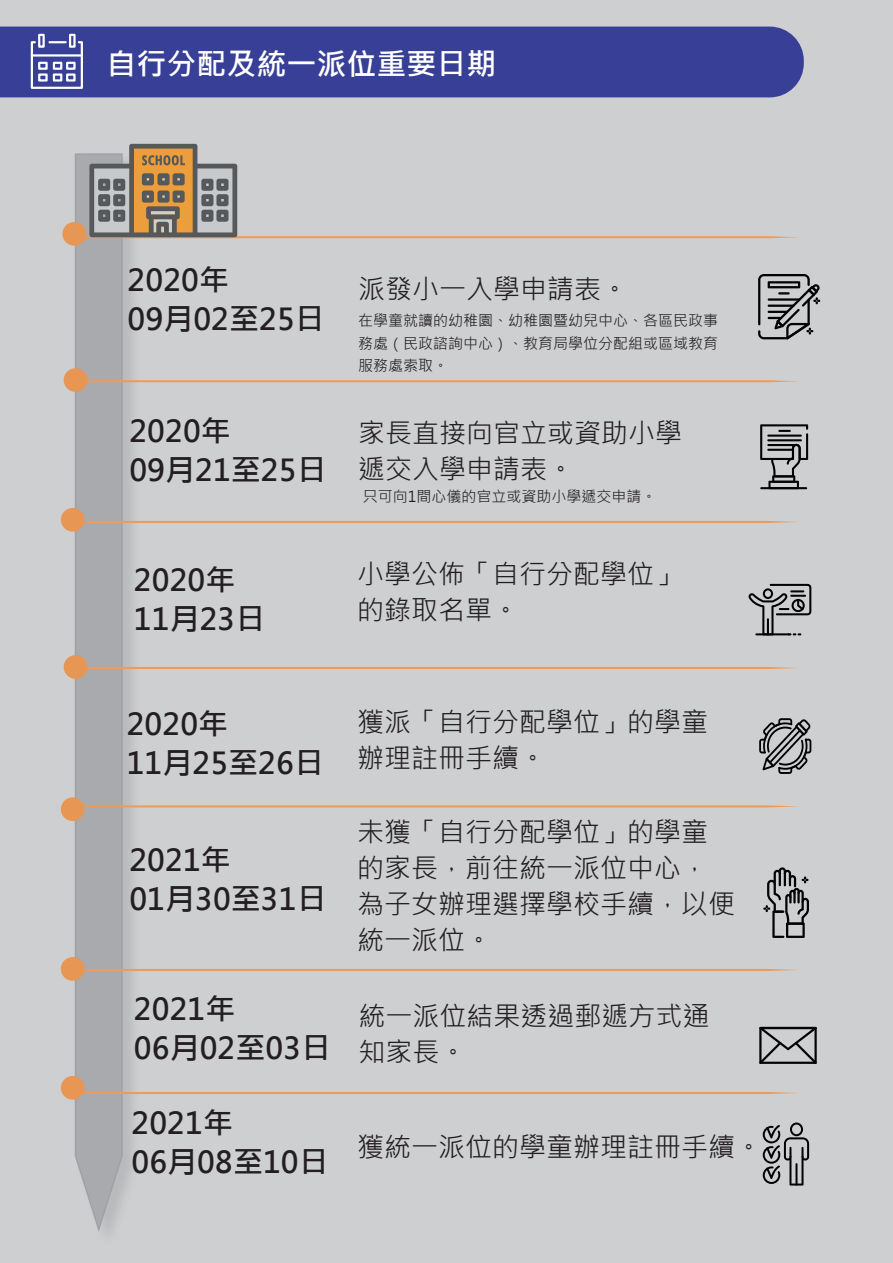
<style>
.page{position:relative;width:893px;height:1263px;background:#cecfd1}
.page>*{position:absolute;margin:0;border:0;box-sizing:border-box;transform-origin:0 0}
.t1{font:700 30px/39px "Microsoft Jheng Hei";color:#231f20}
.t2{font:700 30px "Microsoft Jheng Hei";color:#fff}
.t3{font:27px/36px "Microsoft Jheng Hei";color:#231f20}
.t4{font:15px/22.5px "Microsoft Jheng Hei";color:#231f20;text-align:justify}
</style>
<div class="page">
<div style="left:0;top:27px;width:804px;height:70px;background:#383f97"></div>
<div style="left:38px;top:34px;width:7px;height:14px;border:2px solid #fff"></div>
<div style="left:69px;top:34px;width:7px;height:14px;border:2px solid #fff"></div>
<img style="left:70px;top:238px;width:75px;height:956px">
<div style="left:74px;top:238px;width:49px;height:994px;background:#a9aaad"></div>
<div style="left:62px;top:222px;width:24px;height:24px;background:#e89654;border-radius:50%"></div>
<svg style="left:30px;top:40px;width:770px;height:198px"></svg>
<svg style="left:87px;top:380px;width:712px;height:2px"></svg>
<svg style="left:85px;top:521px;width:713px;height:2px"></svg>
<svg style="left:87px;top:667px;width:711px;height:2px"></svg>
<svg style="left:84px;top:1092px;width:714px;height:2px"></svg>
<svg style="left:85px;top:969px;width:713px;height:2px"></svg>
<svg style="left:84px;top:805px;width:715px;height:2px"></svg>
<div style="left:64px;top:368px;width:23px;height:24px;background:#e89654;border-radius:50%"></div>
<div style="left:61px;top:508px;width:24px;height:24px;background:#e89654;border-radius:50%"></div>
<div style="left:64px;top:655px;width:23px;height:24px;background:#e89654;border-radius:50%"></div>
<div style="left:61px;top:797px;width:24px;height:24px;background:#e89654;border-radius:50%"></div>
<div style="left:61px;top:957px;width:24px;height:24px;background:#e89654;border-radius:50%"></div>
<div style="left:61px;top:1076px;width:24px;height:24px;background:#e89654;border-radius:50%"></div>
<svg style="left:760px;top:424px;width:48px;height:65px"></svg>
<hr style="left:767px;top:435px;width:35px;height:2px;background:#030303">
<hr style="left:767px;top:439px;width:35px;height:2px;background:#030303">
<hr style="left:767px;top:444px;width:29px;height:2px;background:#030303">
<hr style="left:767px;top:449px;width:27px;height:2px;background:#030303">
<hr style="left:760px;top:487px;width:47px;height:2px;background:#030303">
<svg style="left:758px;top:274px;width:62px;height:65px"></svg>
<svg style="left:748px;top:584px;width:63px;height:51px"></svg>
<hr style="left:755px;top:633px;width:35px;height:2px;background:#030303">
<svg style="left:759px;top:718px;width:52px;height:56px"></svg>
<svg style="left:763px;top:867px;width:46px;height:71px"></svg>
<svg style="left:759px;top:1027px;width:58px;height:37px"></svg>
<svg style="left:763px;top:1122px;width:46px;height:63px"></svg>
<p class="t2" style="left:107px;top:45px;width:391px">自行分配及統一派位重要日期</p>
<p class="t1" style="left:128px;top:261px;width:199px">2020年<br>09月02至25日</p>
<p class="t3" style="left:358px;top:271px;width:272px">派發小一入學申請表。</p>
<p class="t4" style="left:358px;top:310px;width:362px">在學童就讀的幼稚園、幼稚園暨幼兒中心、各區民政事務處（民政諮詢中心）、教育局學位分配組或區域教育服務處索取。</p>
<p class="t1" style="left:129px;top:411px;width:199px">2020年<br>09月21至25日</p>
<p class="t3" style="left:358px;top:415px;width:326px">家長直接向官立或資助小學遞交入學申請表。</p>
<p class="t4" style="left:363px;top:485px;width:295px">只可向1間心儀的官立或資助小學遞交申請。</p>
<p class="t1" style="left:134px;top:560px;width:133px">2020年<br>11月23日</p>
<p class="t3" style="left:357px;top:556px;width:326px">小學公佈「自行分配學位」的錄取名單。</p>
<p class="t1" style="left:127px;top:705px;width:199px">2020年<br>11月25至26日</p>
<p class="t3" style="left:357px;top:704px;width:353px">獲派「自行分配學位」的學童辦理註冊手續。</p>
<p class="t1" style="left:129px;top:841px;width:199px">2021年<br>01月30至31日</p>
<p class="t3" style="left:357px;top:814px;width:380px">未獲「自行分配學位」的學童的家長，前往統一派位中心，為子女辦理選擇學校手續，以便統一派位。</p>
<p class="t1" style="left:134px;top:990px;width:199px">2021年<br>06月02至03日</p>
<p class="t3" style="left:358px;top:998px;width:353px">統一派位結果透過郵遞方式通知家長。</p>
<p class="t1" style="left:131px;top:1104px;width:199px">2021年<br>06月08至10日</p>
<p class="t3" style="left:357px;top:1128px;width:407px">獲統一派位的學童辦理註冊手續。</p>
</div>
